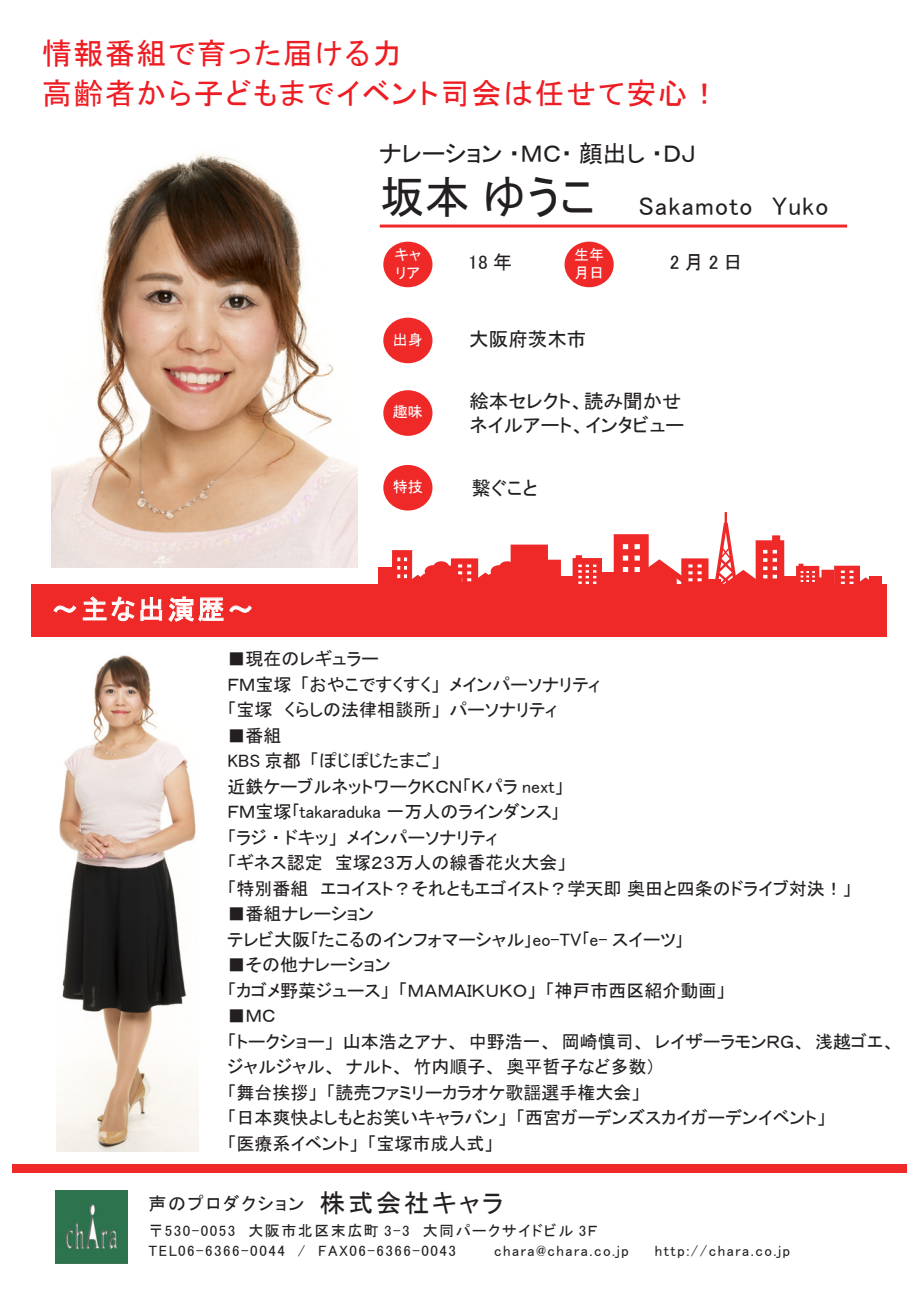
<style>
.page{position:relative;width:919px;height:1289px;background:#fff}
.page>*{position:absolute;margin:0;border:0;box-sizing:border-box;transform-origin:0 0}
.t1{font:30px/40.5px "MS P Gothic";letter-spacing:.05em;color:#ee1d23}
.t2{font:27px "MS P Gothic";letter-spacing:.1em;color:#fff}
.t3{font:25.5px "MS P Gothic";letter-spacing:.05em;color:#231f20}
.t4{font:24px "MS P Gothic";color:#231f20}
.t5{font:19.5px/24px "MS P Gothic";color:#231f20}
.t6{font:18px/25.5px "MS P Gothic";color:#231f20}
.t7{font:18px "MS P Gothic";letter-spacing:.1em;color:#231f20}
.t8{font:15px/19.5px "MS P Gothic";letter-spacing:.1em;color:#231f20}
.t9{font:15px/18px "MS P Gothic";color:#fff}
.s1{font-size:45px}
.s2{font-size:25.5px}
</style>
<div class="page">
<hr style="left:380px;top:224px;width:467px;height:3px;background:#ee2928">
<div style="left:564px;top:242px;width:49px;height:45px;background:#ee2928;border-radius:50%"></div>
<div style="left:383px;top:317px;width:49px;height:46px;background:#ee2928;border-radius:50%"></div>
<div style="left:383px;top:390px;width:49px;height:46px;background:#ee2928;border-radius:50%"></div>
<div style="left:383px;top:465px;width:49px;height:45px;background:#ee2928;border-radius:50%"></div>
<div style="left:383px;top:242px;width:49px;height:45px;background:#ee2928;border-radius:50%"></div>
<div style="left:32px;top:584px;width:855px;height:52px;background:#ee2928"></div>
<div style="left:560px;top:576px;width:15px;height:19px;background:#ee2928"></div>
<div style="left:378px;top:566px;width:16px;height:29px;background:#ee2928"></div>
<div style="left:783px;top:576px;width:15px;height:19px;background:#ee2928"></div>
<div style="left:869px;top:576px;width:13px;height:19px;background:#ee2928"></div>
<div style="left:599px;top:572px;width:15px;height:23px;background:#ee2928"></div>
<svg style="left:392px;top:544px;width:169px;height:40px"></svg>
<svg style="left:572px;top:555px;width:30px;height:29px"></svg>
<svg style="left:796px;top:563px;width:73px;height:21px"></svg>
<svg style="left:613px;top:512px;width:171px;height:72px"></svg>
<svg style="left:53px;top:605px;width:24px;height:8px"></svg>
<svg style="left:83px;top:596px;width:79px;height:25px"></svg>
<svg style="left:168px;top:596px;width:84px;height:26px"></svg>
<div style="left:12px;top:1164px;width:894px;height:8px;background:#ee2928"></div>
<img style="left:55px;top:1190px;width:73px;height:73px">
<img style="left:51px;top:153px;width:306px;height:415px">
<img style="left:57px;top:655px;width:142px;height:496px">
<h1 class="t1" style="left:42px;top:33px;width:679px">情報番組で育った届ける力<br>高齢者から子どもまでイベント司会は任せて安心！</h1>
<h3 class="t4" style="left:379px;top:141px;width:318px">ナレーション・ＭＣ・顔出し・ＤＪ</h3>
<h3 class="t3" style="left:380px;top:193px;width:450px"><span class="s1">坂本 ゆうこ</span> Sakamoto　Yuko</h3>
<p class="t9" style="left:394px;top:246px;width:28px">キャリア</p>
<p class="t9" style="left:574px;top:246px;width:31px">生年月日</p>
<p class="t5" style="left:468px;top:250px;width:45px">18 年</p>
<p class="t5" style="left:669px;top:250px;width:88px">2月2日　</p>
<h2 class="t2" style="left:51px;top:595px;width:204px">～主な出演歴～</h2>
<p class="t9" style="left:393px;top:330px;width:31px">出身</p>
<p class="t9" style="left:393px;top:403px;width:31px">趣味</p>
<p class="t9" style="left:393px;top:477px;width:31px">特技</p>
<p class="t5" style="left:469px;top:327px;width:118px">大阪府茨木市</p>
<p class="t5" style="left:469px;top:389px;width:216px">絵本セレクト、読み聞かせネイルアート、インタビュー</p>
<p class="t5" style="left:471px;top:475px;width:67px">繋ぐこと</p>
<p class="t6" style="left:227px;top:645px;width:374px">■現在のレギュラー<br>ＦＭ宝塚「おやこですくすく」メインパーソナリティ「宝塚　くらしの法律相談所」パーソナリティ</p>
<p class="t6" style="left:227px;top:722px;width:626px">■番組<br>KBS 京都「ぽじぽじたまご」<br>近鉄ケーブルネットワークＫＣＮ「Ｋパラ next」<br>ＦＭ宝塚｢takaraduka 一万人のラインダンス｣<br>「ラジ・ドキッ」メインパーソナリティ<br>「ギネス認定　宝塚２３万人の線香花火大会」<br>「特別番組　エコイスト？それともエゴイスト？学天即 奥田と四条のドライブ対決！」</p>
<p class="t6" style="left:227px;top:901px;width:458px">■番組ナレーション　<br>テレビ大阪｢たこるのインフォマーシャル｣eo-TV｢e- スイーツ｣</p>
<p class="t6" style="left:227px;top:952px;width:499px">■その他ナレーション<br>「カゴメ野菜ジュース」「ＭＡＭＡＩＫＵＫＯ」「神戸市西区紹介動画」</p>
<p class="t6" style="left:227px;top:1003px;width:669px">■ＭＣ<br>「トークショー」山本浩之アナ、中野浩一、岡崎慎司、レイザーラモンＲＧ、浅越ゴエ、ジャルジャル、ナルト、竹内順子、奥平哲子など多数）<br>「舞台挨拶」「読売ファミリーカラオケ歌謡選手権大会」<br>「日本爽快よしもとお笑いキャラバン」「西宮ガーデンズスカイガーデンイベント」<br>「医療系イベント」「宝塚市成人式」</p>
<p class="t7" style="left:148px;top:1194px;width:356px">声のプロダクション <span class="s2">株式会社キャラ</span></p>
<p class="t8" style="left:148px;top:1220px;width:450px">〒530-0053 大阪市北区末広町 3-3 大同パークサイドビル 3Ｆ<br>TEL06-6366-0044 / FAX06-6366-0043</p>
<p class="t8" style="left:494px;top:1240px;width:136px">chara@chara.co.jp</p>
<p class="t8" style="left:654px;top:1240px;width:137px">http://chara.co.jp</p>
</div>
